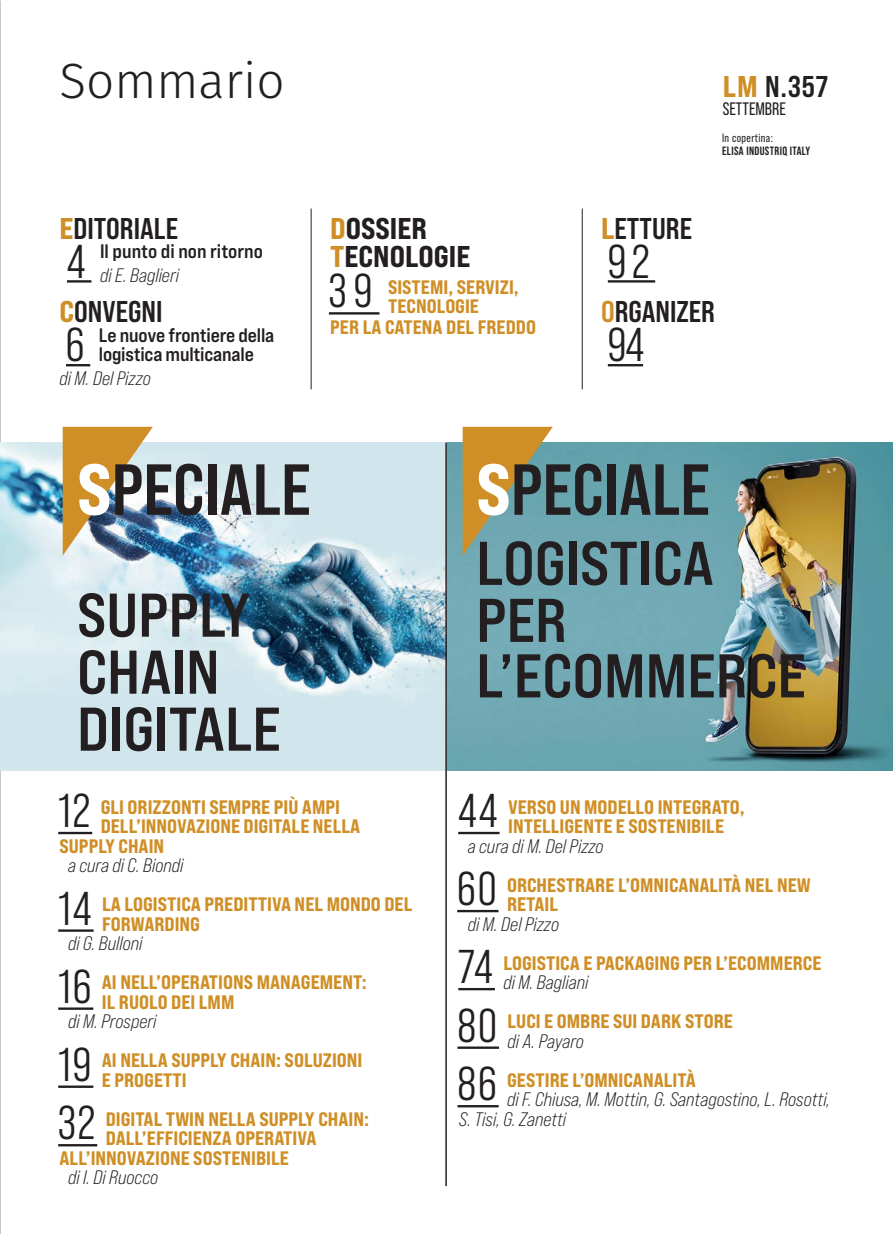
<style>
.page{position:relative;width:893px;height:1234px;background:#fff}
.page>*{position:absolute;margin:0;border:0;box-sizing:border-box;transform-origin:0 0}
.t1{font:72px "Bebas Neue Pro Sm E Bd";color:#231f20}
.t2{font:61.5px/56.2px "Bebas Neue Pro Exp Bd";color:#231f20}
.t3{font:300 49.5px "Fira Sans";color:#231f20}
.t4{font:47.4px "Bebas Neue Pro Middle";letter-spacing:.04em;color:#231f20}
.t5{font:30px "Bebas Neue Pro Sm E Bd";color:#231f20}
.t6{font:30px/28.5px "Bebas Neue Pro Exp Eb";color:#231f20}
.t7{font:19.5px/19.5px "Bebas Neue Pro Exp Eb";color:#cf8f26}
.t8{font:19.5px/19.5px "Bebas Neue Pro Sm E Bk It";color:#231f20}
.t9{font:19.5px/19.5px "Bebas Neue Pro Exp Bd";letter-spacing:-.01em;color:#231f20}
.t10{font:18px "Bebas Neue Pro";color:#231f20}
.t11{font:700 12px "Bebas Neue Pro";letter-spacing:.03em;color:#231f20}
.t12{font:12px "Bebas Neue Pro";letter-spacing:.03em;color:#231f20}
.s1{font-family:"Bebas Neue Pro Exp Eb";color:#cf8f26}
.s2{color:#cf8f26}
.s3{font-family:"Bebas Neue Pro Exp Eb";color:#fff}
</style>
<div class="page">
<hr style="left:458px;top:831px;width:42px;height:3px;background:#231f20">
<hr style="left:457px;top:909px;width:41px;height:3px;background:#231f20">
<hr style="left:458px;top:987px;width:37px;height:3px;background:#231f20">
<hr style="left:458px;top:1046px;width:41px;height:2px;background:#231f20">
<hr style="left:458px;top:1104px;width:41px;height:3px;background:#231f20">
<img style="left:447px;top:442px;width:446px;height:328px">
<svg style="left:463px;top:426px;width:90px;height:129px;background:#9f9b6c"></svg>
<img style="left:0;top:0;width:1px;height:1233px">
<hr style="left:67px;top:280px;width:24px;height:2px;background:#231f20">
<hr style="left:66px;top:364px;width:24px;height:2px;background:#231f20">
<hr style="left:329px;top:312px;width:50px;height:2px;background:#231f20">
<hr style="left:608px;top:280px;width:47px;height:2px;background:#231f20">
<hr style="left:608px;top:364px;width:35px;height:2px;background:#231f20">
<hr style="left:311px;top:208px;width:1px;height:181px;background:#231f20">
<hr style="left:582px;top:208px;width:1px;height:181px;background:#231f20">
<hr style="left:58px;top:831px;width:34px;height:3px;background:#231f20">
<hr style="left:58px;top:929px;width:36px;height:2px;background:#231f20">
<hr style="left:58px;top:1007px;width:35px;height:2px;background:#231f20">
<hr style="left:58px;top:1085px;width:35px;height:2px;background:#231f20">
<hr style="left:58px;top:1143px;width:39px;height:3px;background:#231f20">
<img style="left:0;top:442px;width:445px;height:328px">
<img style="left:63px;top:426px;width:90px;height:129px">
<hr style="left:445px;top:442px;width:2px;height:743px;background:#231f20">
<h3 class="t3" style="left:60px;top:45px;width:227px">Sommario</h3>
<h3 class="t5" style="left:60px;top:210px;width:120px"><span class="s1">E</span>DITORIALE</h3>
<h3 class="t4" style="left:67px;top:234px;width:20px">4</h3>
<p class="t9" style="left:100px;top:241px;width:164px">Il punto di non ritorno</p>
<p class="t8" style="left:100px;top:265px;width:80px">di E. Baglieri</p>
<h3 class="t5" style="left:60px;top:294px;width:104px"><span class="s1">C</span>ONVEGNI</h3>
<h3 class="t4" style="left:66px;top:318px;width:20px">6</h3>
<p class="t9" style="left:99px;top:325px;width:177px">Le nuove frontiere della logistica multicanale</p>
<p class="t8" style="left:60px;top:368px;width:93px">di M. Del Pizzo</p>
<h3 class="t6" style="left:330px;top:213px;width:142px"><span class="s2">D</span>OSSIER<br><span class="s2">T</span>ECNOLOGIE</h3>
<h3 class="t4" style="left:329px;top:264px;width:45px">39</h3>
<p class="t7" style="left:388px;top:277px;width:132px">SISTEMI, SERVIZI,</p>
<p class="t7" style="left:388px;top:296px;width:93px">TECNOLOGIE</p>
<p class="t7" style="left:330px;top:317px;width:207px">PER LA CATENA DEL FREDDO</p>
<h3 class="t5" style="left:723px;top:68px;width:107px"><span class="s1">LM</span> N.357</h3>
<p class="t10" style="left:723px;top:98px;width:64px">SETTEMBRE</p>
<p class="t12" style="left:722px;top:131px;width:52px">In copertina:</p>
<p class="t11" style="left:722px;top:144px;width:89px">ELISA INDUSTRIQ ITALY</p>
<h3 class="t5" style="left:601px;top:210px;width:93px"><span class="s1">L</span>ETTURE</h3>
<h3 class="t4" style="left:608px;top:234px;width:43px">92</h3>
<h3 class="t5" style="left:601px;top:294px;width:116px"><span class="s2">O</span>RGANIZER</h3>
<h3 class="t4" style="left:608px;top:318px;width:38px">94</h3>
<h1 class="t1" style="left:77px;top:446px;width:235px"><span class="s3">S</span>PECIALE</h1>
<h2 class="t2" style="left:77px;top:585px;width:205px;line-height:57px">SUPPLY<br>CHAIN<br>DIGITALE</h2>
<h1 class="t1" style="left:476px;top:446px;width:235px"><span class="s3">S</span>PECIALE</h1>
<h2 class="t2" style="left:476px;top:534px;width:331px">LOGISTICA<br>PER<br>L’ECOMMERCE</h2>
<h3 class="t4" style="left:58px;top:783px;width:34px">12</h3>
<p class="t7" style="left:101px;top:796px;width:241px">GLI ORIZZONTI SEMPRE PIÙ AMPI</p>
<p class="t7" style="left:101px;top:815px;width:261px">DELL’INNOVAZIONE DIGITALE NELLA</p>
<p class="t7" style="left:60px;top:835px;width:106px">SUPPLY CHAIN</p>
<p class="t8" style="left:68px;top:855px;width:117px">a cura di C. Biondi</p>
<h3 class="t4" style="left:58px;top:881px;width:35px">14</h3>
<p class="t7" style="left:102px;top:893px;width:312px">LA LOGISTICA PREDITTIVA NEL MONDO DEL<br>FORWARDING</p>
<p class="t8" style="left:68px;top:933px;width:76px">di G. Bulloni</p>
<h3 class="t4" style="left:58px;top:959px;width:35px">16</h3>
<p class="t7" style="left:102px;top:971px;width:266px">AI NELL’OPERATIONS MANAGEMENT:<br>IL RUOLO DEI LMM</p>
<p class="t8" style="left:68px;top:1011px;width:90px">di M. Prosperi</p>
<h3 class="t4" style="left:58px;top:1037px;width:35px">19</h3>
<p class="t7" style="left:102px;top:1049px;width:262px">AI NELLA SUPPLY CHAIN: SOLUZIONI<br>E PROGETTI</p>
<h3 class="t4" style="left:58px;top:1095px;width:39px">32</h3>
<p class="t7" style="left:106px;top:1108px;width:265px">DIGITAL TWIN NELLA SUPPLY CHAIN:</p>
<p class="t7" style="left:106px;top:1127px;width:212px">DALL’EFFICIENZA OPERATIVA</p>
<p class="t7" style="left:60px;top:1147px;width:231px">ALL’INNOVAZIONE SOSTENIBILE</p>
<p class="t8" style="left:68px;top:1167px;width:92px">di I. Di Ruocco</p>
<h3 class="t4" style="left:458px;top:783px;width:41px">44</h3>
<p class="t7" style="left:508px;top:796px;width:238px">VERSO UN MODELLO INTEGRATO,<br>INTELLIGENTE E SOSTENIBILE</p>
<p class="t8" style="left:468px;top:835px;width:137px">a cura di M. Del Pizzo</p>
<h3 class="t4" style="left:457px;top:861px;width:41px">60</h3>
<p class="t7" style="left:507px;top:874px;width:305px">ORCHESTRARE L’OMNICANALITÀ NEL NEW<br>RETAIL</p>
<p class="t8" style="left:468px;top:913px;width:93px">di M. Del Pizzo</p>
<h3 class="t4" style="left:458px;top:939px;width:36px">74</h3>
<p class="t7" style="left:503px;top:952px;width:320px">LOGISTICA E PACKAGING PER L’ECOMMERCE</p>
<p class="t8" style="left:503px;top:972px;width:86px">di M. Bagliani</p>
<h3 class="t4" style="left:458px;top:998px;width:41px">80</h3>
<p class="t7" style="left:508px;top:1010px;width:227px">LUCI E OMBRE SUI DARK STORE</p>
<p class="t8" style="left:508px;top:1030px;width:78px">di A. Payaro</p>
<h3 class="t4" style="left:458px;top:1056px;width:41px">86</h3>
<p class="t7" style="left:507px;top:1069px;width:190px">GESTIRE L’OMNICANALITÀ</p>
<p class="t8" style="left:459px;top:1089px;width:372px;text-indent:48px">di F. Chiusa, M. Mottin, G. Santagostino, L. Rosotti,<br>S. Tisi, G. Zanetti</p>
</div>
